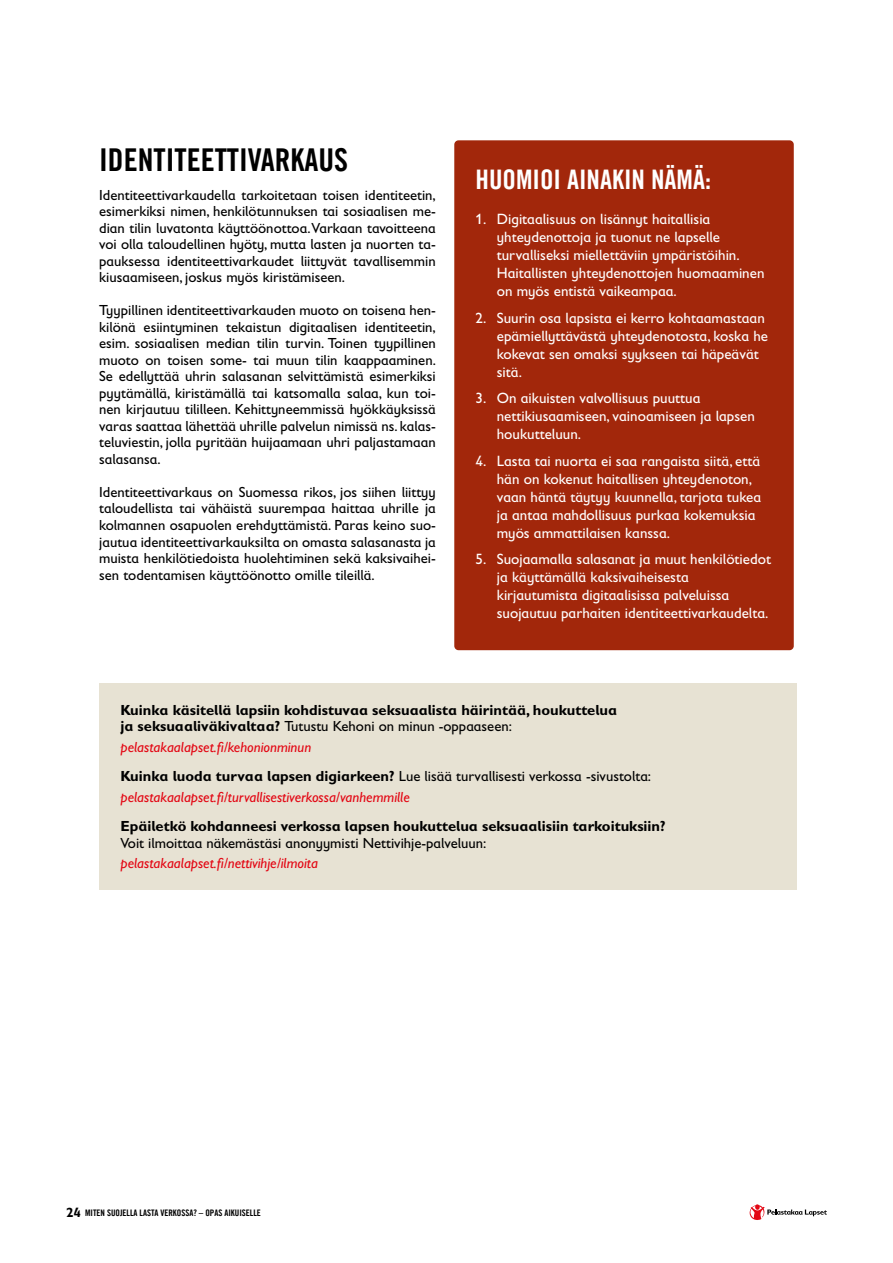
<style>
.page{position:relative;width:893px;height:1263px;background:#fff}
.page>*{position:absolute;margin:0;border:0;box-sizing:border-box;transform-origin:0 0}
.t1{font:31.5px "Trade Gothic LT Com Bd Cn 20";color:#000}
.t2{font:27px "Trade Gothic LT Com Bd Cn 20";color:#fff}
.t3{font:15px/18px "Gill Sans Infant Std";color:#fff}
.t4{font:14.7px/16.5px "Gill Sans Infant Std";color:#000;text-align:justify}
.t5{font:700 14.7px/16.5px "Gill Sans Infant Std";color:#000}
.t6{font:italic 14.7px "Gill Sans Infant Std";color:#e30613}
.t7{font:9px "Trade Gothic LT Com Bd Cn 20";color:#000}
.s1{font-weight:400}
.s2{font-style:italic;color:#e30613}
.s3{font-weight:700}
.s4{font-family:"Gill Sans Infant Std";font-weight:700;font-size:13.5px}
</style>
<div class="page">
<svg style="left:750px;top:1204px;width:77px;height:16px"></svg>
<div style="left:454px;top:140px;width:340px;height:510px;background:#a2270b;border-radius:4px"></div>
<div style="left:99px;top:683px;width:698px;height:206px;background:#e7e2d3"></div>
<h1 class="t1" style="left:99px;top:140px;width:251px">IDENTITEETTIVARKAUS</h1>
<p class="t4" style="left:99px;top:187px;width:338px">Identiteettivarkaudella tarkoitetaan toisen identiteetin, esimerkiksi nimen, henkilötunnuksen tai sosiaalisen me&shy;dian tilin luvatonta käyttöönottoa.Varkaan tavoitteena voi olla taloudellinen hyöty, mutta lasten ja nuorten ta&shy;pauksessa identiteettivarkaudet liittyvät tavallisemmin kiusaamiseen, joskus myös kiristämiseen.</p>
<p class="t4" style="left:99px;top:302px;width:338px">Tyypillinen identiteettivarkauden muoto on toisena hen&shy;kilönä esiintyminen tekaistun digitaalisen identiteetin, esim. sosiaalisen median tilin turvin. Toinen tyypillinen muoto on toisen some- tai muun tilin kaappaaminen.<br>Se edellyttää uhrin salasanan selvittämistä esimerkiksi pyytämällä, kiristämällä tai katsomalla salaa, kun toi&shy;nen kirjautuu tililleen. Kehittyneemmissä hyökkäyksissä varas saattaa lähettää uhrille palvelun nimissä ns. kalas&shy;teluviestin, jolla pyritään huijaamaan uhri paljastamaan salasansa.</p>
<p class="t4" style="left:99px;top:484px;width:338px">Identiteettivarkaus on Suomessa rikos, jos siihen liittyy taloudellista tai vähäistä suurempaa haittaa uhrille ja kolmannen osapuolen erehdyttämistä. Paras keino suo&shy;jautua identiteettivarkauksilta on omasta salasanasta ja muista henkilötiedoista huolehtiminen sekä kaksivaihei&shy;sen todentamisen käyttöönotto omille tileillä.</p>
<h2 class="t2" style="left:476px;top:163px;width:237px">HUOMIOI AINAKIN NÄMÄ:</h2>
<p class="t3" style="left:497px;top:210px;width:269px;text-indent:-21px">1. Digitaalisuus on lisännyt haitallisia yhteydenottoja ja tuonut ne lapselle turvalliseksi miellettäviin ympäristöihin.<br>Haitallisten yhteydenottojen huomaaminen on myös entistä vaikeampaa.</p>
<p class="t3" style="left:497px;top:309px;width:273px;text-indent:-21px">2. Suurin osa lapsista ei kerro kohtaamastaan epämiellyttävästä yhteydenotosta, koska he kokevat sen omaksi syykseen tai häpeävät sitä.</p>
<p class="t3" style="left:497px;top:389px;width:260px;text-indent:-21px">3. On aikuisten valvollisuus puuttua nettikiusaamiseen, vainoamiseen ja lapsen houkutteluun.</p>
<p class="t3" style="left:497px;top:452px;width:266px;text-indent:-21px">4. Lasta tai nuorta ei saa rangaista siitä, että hän on kokenut haitallisen yhteydenoton, vaan häntä täytyy kuunnella, tarjota tukea ja antaa mahdollisuus purkaa kokemuksia myös ammattilaisen kanssa.</p>
<p class="t3" style="left:497px;top:550px;width:276px;text-indent:-21px">5. Suojaamalla salasanat ja muut henkilötiedot ja käyttämällä kaksivaiheisesta kirjautumista digitaalisissa palveluissa suojautuu parhaiten identiteettivarkaudelta.</p>
<p class="t5" style="left:120px;top:701px;width:498px">Kuinka käsitellä lapsiin kohdistuvaa seksuaalista häirintää, houkuttelua ja seksuaaliväkivaltaa? <span class="s1">Tutustu Kehoni on minun -oppaaseen:</span></p>
<p class="t4" style="left:120px;top:732px;width:532px;line-height:29.2px"><span class="s2">pelastakaalapset.fi/kehonionminun<br></span><span class="s3">Kuinka luoda turvaa lapsen digiarkeen?</span> Lue lisää turvallisesti verkossa -sivustolta:</p>
<p class="t6" style="left:120px;top:788px;width:291px">pelastakaalapset.fi/turvallisestiverkossa/vanhemmille</p>
<p class="t5" style="left:120px;top:818px;width:547px">Epäiletkö kohdanneesi verkossa lapsen houkuttelua seksuaalisiin tarkoituksiin?</p>
<p class="t4" style="left:120px;top:834px;width:367px">Voit ilmoittaa näkemästäsi anonyymisti Nettivihje-palveluun:</p>
<p class="t6" style="left:120px;top:855px;width:199px">pelastakaalapset.fi/nettivihje/ilmoita</p>
<p class="t7" style="left:66px;top:1207px;width:196px"><span class="s4">24</span> MITEN SUOJELLA LASTA VERKOSSA? – OPAS AIKUISELLE</p>
</div>
